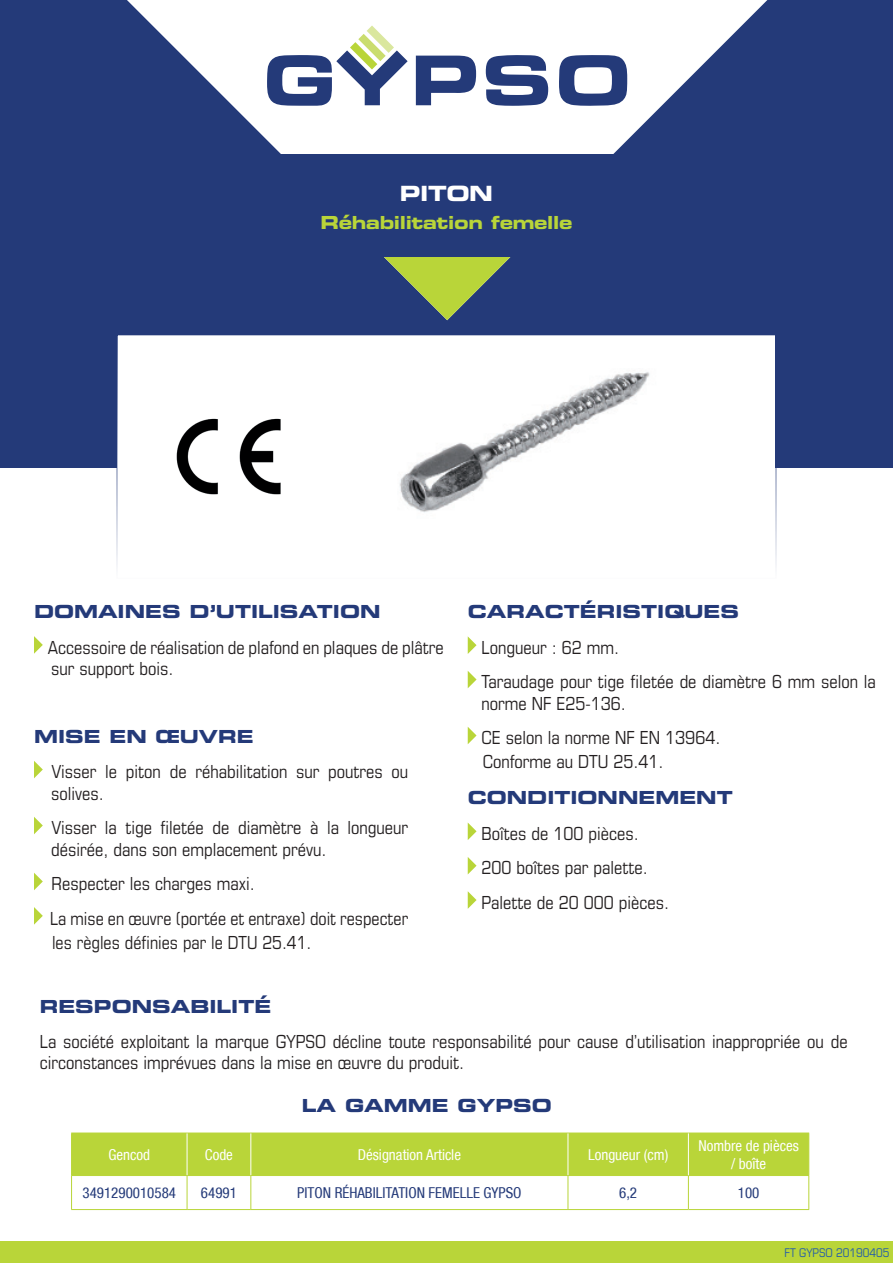
<style>
.page{position:relative;width:893px;height:1263px;background:#fff}
.page>*{position:absolute;margin:0;border:0;box-sizing:border-box;transform-origin:0 0}
.t1{font:21px "Eurostile Bold Extended Two";letter-spacing:-.02em;color:#fff}
.Style_de_paragraphe{font:condensed 18px/21.6px "Eurostile";color:#231f20}
.t2{font:18px "Eurostile Bold Extended Two";color:#243a79}
.t3{font:18px "Eurostile Bold Extended Two";letter-spacing:-.02em;color:#b9d539}
.t4{font:condensed 15px/18px "Helvetica Neue";color:#fff;text-align:center}
.t5{font:condensed 15px "Helvetica Neue";color:#243a79}
.t6{font:condensed 12px "Eurostile";color:#235caa}
</style>
<div class="page">
<div style="left:0;top:0;width:893px;height:468px;background:#243a79"></div>
<div style="left:0;top:1242px;width:893px;height:21px;background:#b9d539"></div>
<svg style="left:127px;top:0;width:640px;height:154px;fill:#fff"></svg>
<svg style="left:384px;top:257px;width:127px;height:63px"></svg>
<div style="left:116px;top:335px;width:661px;height:231px;background:#fff"></div>
<img style="left:164px;top:410px;width:138px;height:87px">
<img style="left:361px;top:369px;width:363px;height:150px">
<svg style="left:468px;top:636px;width:9px;height:18px"></svg>
<svg style="left:468px;top:671px;width:9px;height:17px"></svg>
<svg style="left:468px;top:727px;width:9px;height:17px"></svg>
<svg style="left:34px;top:636px;width:9px;height:18px"></svg>
<svg style="left:468px;top:823px;width:9px;height:17px"></svg>
<svg style="left:468px;top:857px;width:9px;height:17px"></svg>
<svg style="left:468px;top:891px;width:9px;height:18px"></svg>
<svg style="left:34px;top:761px;width:9px;height:17px"></svg>
<svg style="left:34px;top:817px;width:9px;height:17px"></svg>
<svg style="left:34px;top:873px;width:9px;height:17px"></svg>
<svg style="left:34px;top:907px;width:9px;height:18px"></svg>
<svg style="left:416px;top:56px;width:60px;height:49px"></svg>
<svg style="left:486px;top:55px;width:62px;height:51px"></svg>
<svg style="left:559px;top:55px;width:68px;height:51px"></svg>
<svg style="left:267px;top:26px;width:141px;height:80px"></svg>
<div style="left:72px;top:1134px;width:736px;height:41px;background:#b9d539"></div>
<hr style="left:71px;top:1133px;width:116px;height:1px;background:#b9d539">
<hr style="left:71px;top:1133px;width:1px;height:42px;background:#b9d539">
<hr style="left:187px;top:1133px;width:64px;height:1px;background:#b9d539">
<hr style="left:251px;top:1133px;width:317px;height:1px;background:#b9d539">
<hr style="left:71px;top:1175px;width:116px;height:1px;background:#b9d539">
<hr style="left:71px;top:1176px;width:1px;height:33px;background:#b9d539">
<hr style="left:187px;top:1175px;width:64px;height:1px;background:#b9d539">
<hr style="left:187px;top:1176px;width:1px;height:33px;background:#b9d539">
<hr style="left:251px;top:1175px;width:317px;height:1px;background:#b9d539">
<hr style="left:250px;top:1176px;width:1px;height:33px;background:#b9d539">
<hr style="left:568px;top:1176px;width:1px;height:33px;background:#b9d539">
<hr style="left:688px;top:1176px;width:1px;height:33px;background:#b9d539">
<hr style="left:808px;top:1176px;width:1px;height:33px;background:#b9d539">
<hr style="left:71px;top:1209px;width:116px;height:1px;background:#b9d539">
<hr style="left:187px;top:1209px;width:64px;height:1px;background:#b9d539">
<hr style="left:251px;top:1209px;width:317px;height:1px;background:#b9d539">
<hr style="left:568px;top:1209px;width:120px;height:1px;background:#b9d539">
<hr style="left:187px;top:1133px;width:1px;height:42px;background:#fff">
<hr style="left:250px;top:1133px;width:1px;height:42px;background:#fff">
<hr style="left:568px;top:1133px;width:120px;height:1px;background:#b9d539">
<hr style="left:688px;top:1133px;width:121px;height:1px;background:#b9d539">
<hr style="left:808px;top:1133px;width:1px;height:42px;background:#b9d539">
<hr style="left:568px;top:1175px;width:120px;height:1px;background:#b9d539">
<hr style="left:688px;top:1175px;width:121px;height:1px;background:#b9d539">
<hr style="left:688px;top:1209px;width:121px;height:1px;background:#b9d539">
<hr style="left:568px;top:1133px;width:1px;height:42px;background:#fff">
<hr style="left:688px;top:1133px;width:1px;height:42px;background:#fff">
<p class="t1" style="left:400px;top:178px;width:95px">PITON</p>
<p class="t3" style="left:321px;top:210px;width:253px">Réhabilitation femelle</p>
<p class="t2" style="left:34px;top:599px;width:348px">DOMAINES D’UTILISATION</p>
<p class="Style_de_paragraphe" style="left:48px;top:636px;width:397px">Accessoire de réalisation de plafond en plaques de plâtre sur support bois.</p>
<p class="t2" style="left:34px;top:723px;width:221px">MISE EN ŒUVRE</p>
<p class="Style_de_paragraphe" style="left:51px;top:761px;width:359px">Visser le piton de réhabilitation sur poutres ou solives.</p>
<p class="Style_de_paragraphe" style="left:51px;top:817px;width:359px">Visser la tige filetée de diamètre à la longueur désirée, dans son emplacement prévu.</p>
<p class="Style_de_paragraphe" style="left:52px;top:873px;width:205px">Respecter les charges maxi.</p>
<p class="Style_de_paragraphe" style="left:50px;top:907px;width:360px">La mise en œuvre (portée et entraxe) doit respecter</p>
<p class="Style_de_paragraphe" style="left:52px;top:931px;width:261px">les règles définies par le DTU 25.41.</p>
<p class="t2" style="left:468px;top:599px;width:273px">CARACTÉRISTIQUES</p>
<p class="Style_de_paragraphe" style="left:482px;top:636px;width:139px">Longueur : 62 mm.</p>
<p class="Style_de_paragraphe" style="left:482px;top:671px;width:396px">Taraudage pour tige filetée de diamètre 6 mm selon la norme NF E25-136.</p>
<p class="Style_de_paragraphe" style="left:482px;top:727px;width:240px">CE selon la norme NF EN 13964.</p>
<p class="Style_de_paragraphe" style="left:483px;top:751px;width:182px">Conforme au DTU 25.41.</p>
<p class="t2" style="left:468px;top:785px;width:266px">CONDITIONNEMENT</p>
<p class="Style_de_paragraphe" style="left:482px;top:822px;width:159px">Boîtes de 100 pièces.</p>
<p class="Style_de_paragraphe" style="left:482px;top:857px;width:168px">200 boîtes par palette.</p>
<p class="Style_de_paragraphe" style="left:482px;top:891px;width:189px">Palette de 20 000 pièces.</p>
<p class="t2" style="left:40px;top:994px;width:233px">RESPONSABILITÉ</p>
<p class="Style_de_paragraphe" style="left:40px;top:1030px;width:809px">La société exploitant la marque GYPSO décline toute responsabilité pour cause d’utilisation inappropriée ou de circonstances imprévues dans la mise en œuvre du produit.</p>
<p class="t2" style="left:302px;top:1093px;width:251px">LA GAMME GYPSO</p>
<p class="t4" style="left:108px;top:1145px;width:43px">Gencod</p>
<p class="t4" style="left:205px;top:1145px;width:30px">Code</p>
<p class="t4" style="left:358px;top:1145px;width:105px">Désignation Article</p>
<p class="t4" style="left:588px;top:1145px;width:82px">Longueur (cm)</p>
<p class="t4" style="left:698px;top:1136px;width:102px">Nombre de pièces / boîte</p>
<p class="t5" style="left:83px;top:1184px;width:95px">3491290010584</p>
<p class="t5" style="left:201px;top:1184px;width:37px">64991</p>
<p class="t5" style="left:297px;top:1184px;width:226px">PITON RÉHABILITATION FEMELLE GYPSO</p>
<p class="t5" style="left:619px;top:1184px;width:20px">6,2</p>
<p class="t5" style="left:738px;top:1184px;width:23px">100</p>
<p class="t6" style="left:784px;top:1246px;width:106px">FT GYPSO 20190405</p>
</div>
